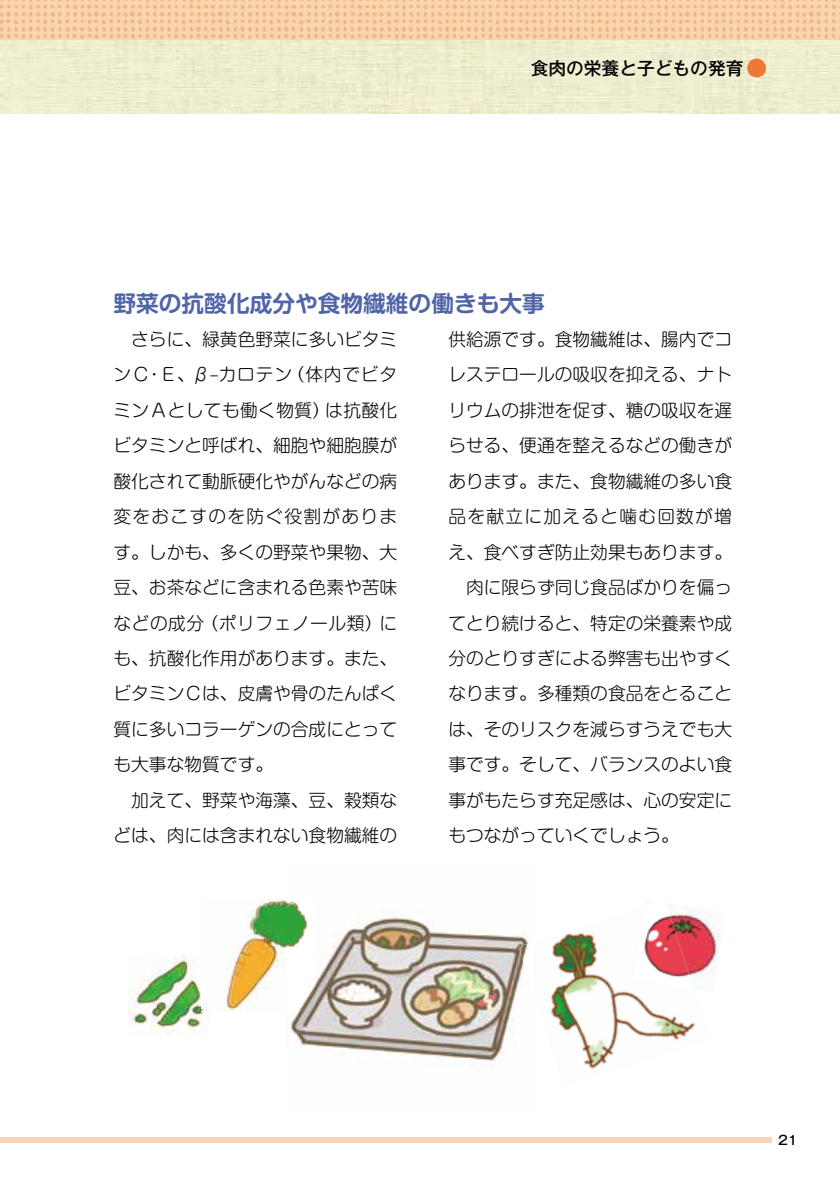
<style>
.page{position:relative;width:840px;height:1191px;background:#fff}
.page>*{position:absolute;margin:0;border:0;box-sizing:border-box;transform-origin:0 0}
.t1{font:700 22.6px "Shin M Go Pro De";color:#5065a9}
.t2{font:300 17.8px/35.4px "Shin M Go Pro";color:#000}
.t3{font:500 17.8px "Gothic MB101 Pro";color:#000}
.t4{font:500 12.8px "Gothic MB101 Pro";color:#000}
</style>
<div class="page">
<img style="left:0;top:0;width:839px;height:113px">
<div style="left:0;top:1137px;width:771px;height:5px;background:#fad4b7"></div>
<svg style="left:746px;top:59px;width:19px;height:19px"></svg>
<img style="left:225px;top:899px;width:61px;height:112px">
<img style="left:286px;top:901px;width:242px;height:167px">
<img style="left:128px;top:956px;width:80px;height:78px">
<img style="left:202px;top:956px;width:7px;height:55px">
<img style="left:550px;top:933px;width:145px;height:136px">
<img style="left:518px;top:941px;width:10px;height:52px">
<img style="left:644px;top:908px;width:77px;height:83px">
<img style="left:633px;top:903px;width:60px;height:85px">
<p class="t3" style="left:530px;top:53px;width:214px">食肉の栄養と子どもの発育</p>
<p class="t1" style="left:113px;top:285px;width:432px">野菜の抗酸化成分や食物繊維の働きも大事</p>
<p class="t2" style="left:113px;top:319px;width:285px">　さらに、緑黄色野菜に多いビタミンＣ・Ｅ、β‒カロテン（体内でビタミンＡとしても働く物質）は抗酸化ビタミンと呼ばれ、細胞や細胞膜が酸化されて動脈硬化やがんなどの病変をおこすのを防ぐ役割があります。しかも、多くの野菜や果物、大豆、お茶などに含まれる色素や苦味などの成分（ポリフェノール類）にも、抗酸化作用があります。また、ビタミンＣは、皮膚や骨のたんぱく質に多いコラーゲンの合成にとっても大事な物質です。<br>　加えて、野菜や海藻、豆、穀類などは、肉には含まれない食物繊維の</p>
<p class="t2" style="left:448px;top:319px;width:285px;text-align:justify">供給源です。食物繊維は、腸内でコレステロールの吸収を抑える、ナトリウムの排泄を促す、糖の吸収を遅らせる、便通を整えるなどの働きがあります。また、食物繊維の多い食品を献立に加えると噛む回数が増え、食べすぎ防止効果もあります。　肉に限らず同じ食品ばかりを偏ってとり続けると、特定の栄養素や成分のとりすぎによる弊害も出やすくなります。多種類の食品をとることは、そのリスクを減らすうえでも大事です。そして、バランスのよい食事がもたらす充足感は、心の安定にもつながっていくでしょう。</p>
<p class="t4" style="left:777px;top:1129px;width:21px">21</p>
</div>
